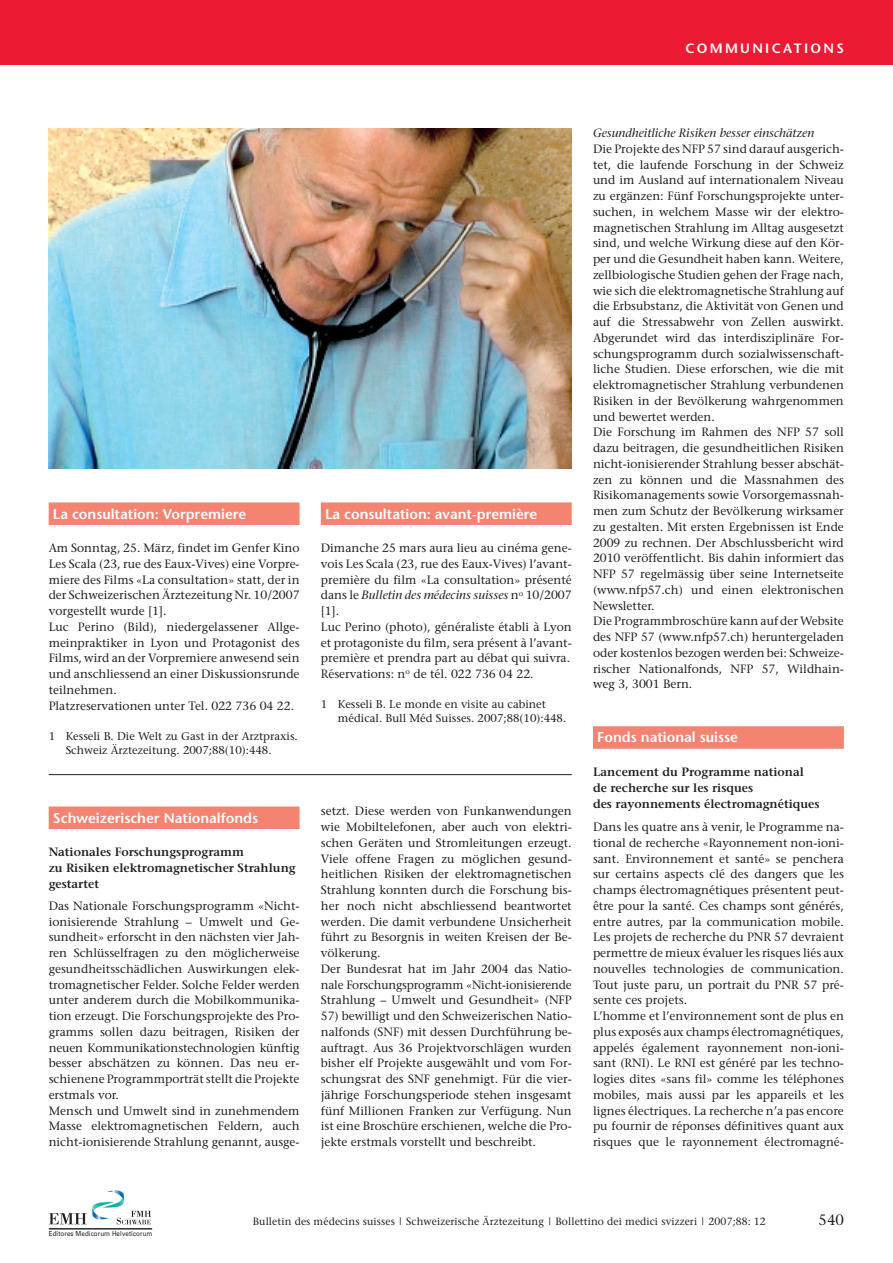
<style>
.page{position:relative;width:893px;height:1263px;background:#fff}
.page>*{position:absolute;margin:0;border:0;box-sizing:border-box;transform-origin:0 0}
.t1{font:15px "Stone Serif";color:#231f20}
.t2{font:600 14.25px "Stone Sans";color:#fff}
.t3{font:600 13.5px "Stone Sans";letter-spacing:.17em;color:#fff}
.t4{font:12px/15.8px "Stone Serif";color:#231f20}
.t5{font:600 12px/15.8px "Stone Serif";color:#231f20}
.t6{font:italic 12px "Stone Serif";color:#231f20}
.t7{font:11.25px/14.2px "Stone Serif";color:#231f20}
.t8{font:10.5px "Stone Serif";letter-spacing:.01em;color:#231f20}
.t9{font:6.9px "Univers";letter-spacing:.015em;color:#231f20;scale:.9 1}
.s1{font-style:italic}
</style>
<div class="page">
<div style="left:593px;top:726px;width:251px;height:23px;background:#f48471"></div>
<svg style="left:49px;top:1190px;width:102px;height:34px"></svg>
<hr style="left:49px;top:1228px;width:103px;height:1px;background:#231f20">
<div style="left:0;top:0;width:893px;height:64px;background:#ed1a33"></div>
<div style="left:49px;top:502px;width:251px;height:23px;background:#f48471"></div>
<div style="left:321px;top:502px;width:251px;height:23px;background:#f48471"></div>
<img style="left:49px;top:128px;width:523px;height:340px">
<hr style="left:49px;top:774px;width:523px;height:1px;background:#231f20">
<div style="left:49px;top:806px;width:251px;height:23px;background:#f48471"></div>
<p class="t3" style="left:685px;top:42px;width:160px">COMMUNICATIONS</p>
<p class="t2" style="left:53px;top:508px;width:195px">La consultation: Vorpremiere</p>
<p class="t4" style="left:49px;top:541px;width:252px">Am Sonntag, 25. März, findet im Genfer Kino Les Scala (23, rue des Eaux-Vives) eine Vorpre&shy;miere des Films «La consultation» statt, der in der Schweizerischen Ärztezeitung Nr. 10/2007 vorgestellt wurde [1].<br>Luc Perino (Bild), niedergelassener Allge&shy;meinpraktiker in Lyon und Protagonist des Films, wird an der Vorpremiere anwesend sein und anschliessend an einer Diskussionsrunde teilnehmen.<br>Platzreservationen unter Tel. 022 736 04 22.</p>
<p class="t7" style="left:66px;top:730px;width:234px;text-indent:-17px">1 Kesseli B. Die Welt zu Gast in der Arztpraxis.<br>Schweiz Ärztezeitung. 2007;88(10):448.</p>
<p class="t2" style="left:53px;top:812px;width:207px">Schweizerischer Nationalfonds</p>
<p class="t5" style="left:49px;top:845px;width:249px">Nationales Forschungsprogramm<br>zu Risiken elektromagnetischer Strahlung gestartet</p>
<p class="t4" style="left:49px;top:899px;width:252px">Das Nationale Forschungsprogramm «Nicht&shy;ionisierende Strahlung – Umwelt und Ge&shy;sundheit» erforscht in den nächsten vier Jah&shy;ren Schlüsselfragen zu den möglicherweise gesundheitsschädlichen Auswirkungen elek&shy;tromagnetischer Felder. Solche Felder werden unter anderem durch die Mobilkommunika&shy;tion erzeugt. Die Forschungsprojekte des Pro&shy;gramms sollen dazu beitragen, Risiken der neuen Kommunikationstechnologien künftig besser abschätzen zu können. Das neu er&shy;schienene Programmporträt stellt die Projekte erstmals vor.<br>Mensch und Umwelt sind in zunehmendem Masse elektromagnetischen Feldern, auch nicht-ionisierende Strahlung genannt, ausge-</p>
<p class="t2" style="left:325px;top:508px;width:214px">La consultation: avant-première</p>
<p class="t4" style="left:321px;top:541px;width:252px">Dimanche 25 mars aura lieu au cinéma gene&shy;vois Les Scala (23, rue des Eaux-Vives) l’avant&shy;première du film «La consultation» présenté dans le <span class="s1">Bulletin des médecins suisses</span> n<sup>o</sup> 10/2007 [1].<br>Luc Perino (photo), généraliste établi à Lyon et protagoniste du film, sera présent à l’avant&shy;première et prendra part au débat qui suivra.<br>Réservations: n<sup>o</sup> de tél. 022 736 04 22.</p>
<p class="t7" style="left:338px;top:698px;width:230px;text-indent:-17px">1 Kesseli B. Le monde en visite au cabinet médical. Bull Méd Suisses. 2007;88(10):448.</p>
<p class="t4" style="left:321px;top:804px;width:252px">setzt. Diese werden von Funkanwendungen wie Mobiltelefonen, aber auch von elektri&shy;schen Geräten und Stromleitungen erzeugt.<br>Viele offene Fragen zu möglichen gesund&shy;heitlichen Risiken der elektromagnetischen Strahlung konnten durch die Forschung bis&shy;her noch nicht abschliessend beantwortet werden. Die damit verbundene Unsicherheit führt zu Besorgnis in weiten Kreisen der Be&shy;völkerung.<br>Der Bundesrat hat im Jahr 2004 das Natio&shy;nale Forschungsprogramm «Nicht-ionisierende Strahlung – Umwelt und Gesundheit» (NFP</p>
<p class="t4" style="left:321px;top:1009px;width:252px;text-align:justify">57) bewilligt und den Schweizerischen Natio&shy;nalfonds (SNF) mit dessen Durchführung be&shy;auftragt. Aus 36 Projektvorschlägen wurden bisher elf Projekte ausgewählt und vom For&shy;schungsrat des SNF genehmigt. Für die vier&shy;jährige Forschungsperiode stehen insgesamt fünf Millionen Franken zur Verfügung. Nun ist eine Broschüre erschienen, welche die Pro&shy;jekte erstmals vorstellt und beschreibt.</p>
<p class="t6" style="left:593px;top:128px;width:223px">Gesundheitliche Risiken besser einschätzen</p>
<p class="t4" style="left:593px;top:142px;width:252px">Die Projekte des NFP 57 sind darauf ausgerich&shy;tet, die laufende Forschung in der Schweiz und im Ausland auf internationalem Niveau zu ergänzen: Fünf Forschungsprojekte unter&shy;suchen, in welchem Masse wir der elektro&shy;magnetischen Strahlung im Alltag ausgesetzt sind, und welche Wirkung diese auf den Kör&shy;per und die Gesundheit haben kann. Weitere, zellbiologische Studien gehen der Frage nach, wie sich die elektromagnetische Strahlung auf die Erbsubstanz, die Aktivität von Genen und auf die Stressabwehr von Zellen auswirkt.<br>Abgerundet wird das interdisziplinäre For&shy;schungsprogramm durch sozialwissenschaft&shy;liche Studien. Diese erforschen, wie die mit elektromagnetischer Strahlung verbundenen Risiken in der Bevölkerung wahrgenommen und bewertet werden.<br>Die Forschung im Rahmen des NFP 57 soll dazu beitragen, die gesundheitlichen Risiken nicht-ionisierender Strahlung besser abschät&shy;zen zu können und die Massnahmen des Risikomanagements sowie Vorsorgemassnah&shy;men zum Schutz der Bevölkerung wirksamer zu gestalten. Mit ersten Ergebnissen ist Ende 2009 zu rechnen. Der Abschlussbericht wird 2010 veröffentlicht. Bis dahin informiert das NFP 57 regelmässig über seine Internetseite (www.nfp57.ch) und einen elektronischen Newsletter.<br>Die Programmbroschüre kann auf der Website des NFP 57 (www.nfp57.ch) heruntergeladen oder kostenlos bezogen werden bei: Schweize&shy;rischer Nationalfonds, NFP 57, Wildhain&shy;weg 3, 3001 Bern.</p>
<p class="t2" style="left:597px;top:732px;width:142px">Fonds national suisse</p>
<p class="t5" style="left:593px;top:765px;width:228px">Lancement du Programme national de recherche sur les risques<br>des rayonnements électromagnétiques</p>
<p class="t4" style="left:593px;top:820px;width:252px">Dans les quatre ans à venir, le Programme na&shy;tional de recherche «Rayonnement non-ioni&shy;sant. Environnement et santé» se penchera sur certains aspects clé des dangers que les champs électromagnétiques présentent peut&shy;être pour la santé. Ces champs sont générés, entre autres, par la communication mobile.<br>Les projets de recherche du PNR 57 devraient permettre de mieux évaluer les risques liés aux nouvelles technologies de communication.<br>Tout juste paru, un portrait du PNR 57 pré&shy;sente ces projets.<br>L’homme et l’environnement sont de plus en plus exposés aux champs électromagnétiques, appelés également rayonnement non-ioni&shy;sant (RNI). Le RNI est généré par les techno&shy;logies dites «sans fil» comme les téléphones mobiles, mais aussi par les appareils et les lignes électriques. La recherche n’a pas encore pu fournir de réponses définitives quant aux risques que le rayonnement électromagné-</p>
<p class="t9" style="left:49px;top:1229px;width:117px">Editores Medicorum Helveticorum</p>
<p class="t8" style="left:253px;top:1217px;width:515px">Bulletin des médecins suisses | Schweizerische Ärztezeitung | Bollettino dei medici svizzeri | 2007;88: 12</p>
<p class="t1" style="left:818px;top:1213px;width:27px">540</p>
</div>
